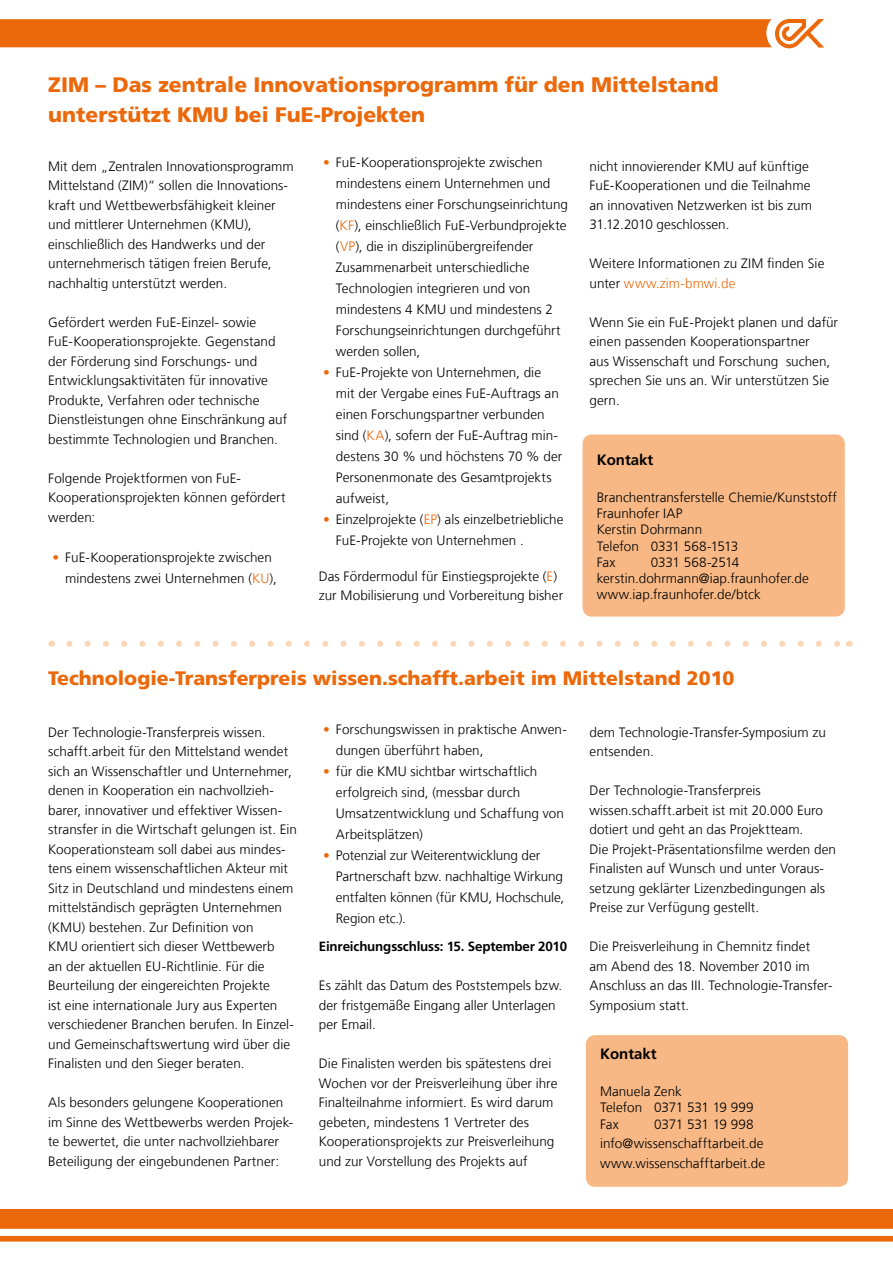
<style>
.page{position:relative;width:893px;height:1263px;background:#fff}
.page>*{position:absolute;margin:0;border:0;box-sizing:border-box;transform-origin:0 0}
.t1{font:900 21px/30px "Frutiger LT Com";color:#eb690b}
.t2{font:900 19.5px "Frutiger LT Com";color:#eb690b}
.t3{font:700 15px "Frutiger LT Com";color:#000}
.t4{font:300 13.5px/19.5px "Frutiger LT Com";letter-spacing:.005em;color:#000}
.t5{font:700 13.35px "Frutiger LT Com";letter-spacing:-.01em;color:#000}
.s1{color:#eb690b}
</style>
<div class="page">
<div style="left:0;top:19px;width:771px;height:28px;background:#eb690b"></div>
<div style="left:0;top:1236px;width:893px;height:5px;background:#eb690b"></div>
<div style="left:0;top:1209px;width:893px;height:20px;background:#eb690b"></div>
<div style="left:766px;top:12px;width:42px;height:42px;background:#fff;border-radius:50%"></div>
<img style="left:776px;top:19px;width:48px;height:30px">
<svg style="left:69px;top:641px;width:771px;height:6px"></svg>
<div style="left:583px;top:434px;width:262px;height:183px;background:#f7b885;border-radius:9px"></div>
<div style="left:586px;top:1035px;width:262px;height:152px;background:#f7b885;border-radius:9px"></div>
<h1 class="t1" style="left:48px;top:70px;width:672px">ZIM – Das zentrale Innovationsprogramm für den Mittelstand unterstützt KMU bei FuE-Projekten</h1>
<p class="t4" style="left:48px;top:157px;width:247px">Mit dem „Zentralen Innovationsprogramm Mittelstand (ZIM)“ sollen die Innovations&shy;kraft und Wettbewerbsfähigkeit kleiner und mittlerer Unternehmen (KMU), einschließlich des Handwerks und der unternehmerisch tätigen freien Berufe, nachhaltig unterstützt werden.</p>
<p class="t4" style="left:48px;top:313px;width:241px">Gefördert werden FuE-Einzel- sowie FuE-Kooperationsprojekte. Gegenstand der Förderung sind Forschungs- und Entwicklungsaktivitäten für innovative Produkte, Verfahren oder technische Dienstleistungen ohne Einschränkung auf bestimmte Technologien und Branchen.</p>
<p class="t4" style="left:48px;top:469px;width:239px">Folgende Projektformen von FuE-<br>Kooperationsprojekten können gefördert werden:</p>
<p class="t4" style="left:65px;top:547px;width:213px;line-height:21px;text-indent:-13px"><span class="s1">•</span> FuE-Kooperationsprojekte zwischen mindestens zwei Unternehmen (<span class="s1">KU</span>),</p>
<p class="t4" style="left:336px;top:151px;width:234px;line-height:21px;text-indent:-13px"><span class="s1">•</span> FuE-Kooperationsprojekte zwischen mindestens einem Unternehmen und mindestens einer Forschungseinrichtung (<span class="s1">KF</span>), einschließlich FuE-Verbundprojekte (<span class="s1">VP</span>), die in disziplinübergreifender Zusammenarbeit unterschiedliche Technologien integrieren und von mindestens 4 KMU und mindestens 2<br>Forschungseinrichtungen durchgeführt werden sollen,</p>
<p class="t4" style="left:336px;top:362px;width:228px;line-height:21px;text-indent:-13px"><span class="s1">•</span> FuE-Projekte von Unternehmen, die mit der Vergabe eines FuE-Auftrags an einen Forschungspartner verbunden sind (<span class="s1">KA</span>), sofern der FuE-Auftrag min&shy;destens 30 % und höchstens 70 % der<br>Personenmonate des Gesamtprojekts aufweist,</p>
<p class="t4" style="left:336px;top:509px;width:229px;line-height:21px;text-indent:-13px"><span class="s1">•</span> Einzelprojekte (<span class="s1">EP</span>) als einzelbetriebliche<br>FuE-Projekte von Unternehmen .</p>
<p class="t4" style="left:319px;top:566px;width:246px">Das Fördermodul für Einstiegsprojekte (<span class="s1">E</span>) zur Mobilisierung und Vorbereitung bisher</p>
<p class="t4" style="left:589px;top:157px;width:224px">nicht innovierender KMU auf künftige FuE-Kooperationen und die Teilnahme an innovativen Netzwerken ist bis zum 31.12.2010 geschlossen.</p>
<p class="t4" style="left:589px;top:254px;width:236px">Weitere Informationen zu ZIM finden Sie unter <span class="s1">www.zim-bmwi.de</span></p>
<p class="t4" style="left:589px;top:313px;width:250px">Wenn Sie ein FuE-Projekt planen und dafür einen passenden Kooperationspartner<br>aus Wissenschaft und Forschung suchen, sprechen Sie uns an. Wir unterstützen Sie gern.</p>
<p class="t3" style="left:597px;top:451px;width:58px">Kontakt</p>
<p class="t4" style="left:597px;top:489px;width:242px;line-height:16.2px">Branchentransferstelle Chemie/Kunststoff<br>Fraunhofer IAP<br>Kerstin Dohrmann<br>Telefon 0331 568-1513<br>Fax</p>
<p class="t4" style="left:597px;top:554px;width:214px;line-height:16.2px;text-indent:54px">0331 568-2514 kerstin.dohrmann@iap.fraunhofer.de www.iap.fraunhofer.de/btck</p>
<h2 class="t2" style="left:48px;top:667px;width:688px">Technologie-Transferpreis wissen.schafft.arbeit im Mittelstand 2010</h2>
<p class="t4" style="left:48px;top:722px;width:250px">Der Technologie-Transferpreis wissen. schafft.arbeit für den Mittelstand wendet sich an Wissenschaftler und Unternehmer, denen in Kooperation ein nachvollzieh&shy;barer, innovativer und effektiver Wissen&shy;stransfer in die Wirtschaft gelungen ist. Ein Kooperationsteam soll dabei aus mindes&shy;tens einem wissenschaftlichen Akteur mit Sitz in Deutschland und mindestens einem mittelständisch geprägten Unternehmen (KMU) bestehen. Zur Definition von<br>KMU orientiert sich dieser Wettbewerb<br>an der aktuellen EU-Richtlinie. Für die Beurteilung der eingereichten Projekte<br>ist eine internationale Jury aus Experten verschiedener Branchen berufen. In Einzel&shy;und Gemeinschaftswertung wird über die Finalisten und den Sieger beraten.</p>
<p class="t4" style="left:48px;top:1093px;width:247px">Als besonders gelungene Kooperationen im Sinne des Wettbewerbs werden Projek&shy;te bewertet, die unter nachvollziehbarer Beteiligung der eingebundenen Partner:</p>
<p class="t4" style="left:336px;top:719px;width:232px;line-height:21px;text-indent:-13px"><span class="s1">•</span> Forschungswissen in praktische Anwen&shy;dungen überführt haben,</p>
<p class="t4" style="left:336px;top:761px;width:229px;line-height:21px;text-indent:-13px"><span class="s1">•</span> für die KMU sichtbar wirtschaftlich erfolgreich sind, (messbar durch<br>Umsatzentwicklung und Schaffung von<br>Arbeitsplätzen)</p>
<p class="t4" style="left:336px;top:845px;width:230px;line-height:21px;text-indent:-13px"><span class="s1">•</span> Potenzial zur Weiterentwicklung der Partnerschaft bzw. nachhaltige Wirkung entfalten können (für KMU, Hochschule, Region etc.).</p>
<p class="t5" style="left:319px;top:939px;width:250px">Einreichungsschluss: 15. September 2010</p>
<p class="t4" style="left:319px;top:976px;width:245px">Es zählt das Datum des Poststempels bzw. der fristgemäße Eingang aller Unterlagen per Email.</p>
<p class="t4" style="left:319px;top:1054px;width:240px">Die Finalisten werden bis spätestens drei Wochen vor der Preisverleihung über ihre Finalteilnahme informiert. Es wird darum gebeten, mindestens 1 Vertreter des Kooperationsprojekts zur Preisverleihung und zur Vorstellung des Projekts auf</p>
<p class="t4" style="left:590px;top:722px;width:238px">dem Technologie-Transfer-Symposium zu entsenden.</p>
<p class="t4" style="left:590px;top:781px;width:248px">Der Technologie-Transferpreis wissen.schafft.arbeit ist mit 20.000 Euro dotiert und geht an das Projektteam.<br>Die Projekt-Präsentationsfilme werden den Finalisten auf Wunsch und unter Voraus&shy;setzung geklärter Lizenzbedingungen als Preise zur Verfügung gestellt.</p>
<p class="t4" style="left:590px;top:937px;width:244px">Die Preisverleihung in Chemnitz findet<br>am Abend des 18. November 2010 im Anschluss an das III. Technologie-Transfer-Symposium statt.</p>
<p class="t3" style="left:600px;top:1045px;width:58px">Kontakt</p>
<p class="t4" style="left:600px;top:1083px;width:155px;line-height:16.2px">Manuela Zenk<br>Telefon 0371 531 19 999<br>Fax</p>
<p class="t4" style="left:600px;top:1114px;width:167px;text-indent:54px">0371 531 19 998 info@wissenschafftarbeit.de www.wissenschafftarbeit.de</p>
</div>
